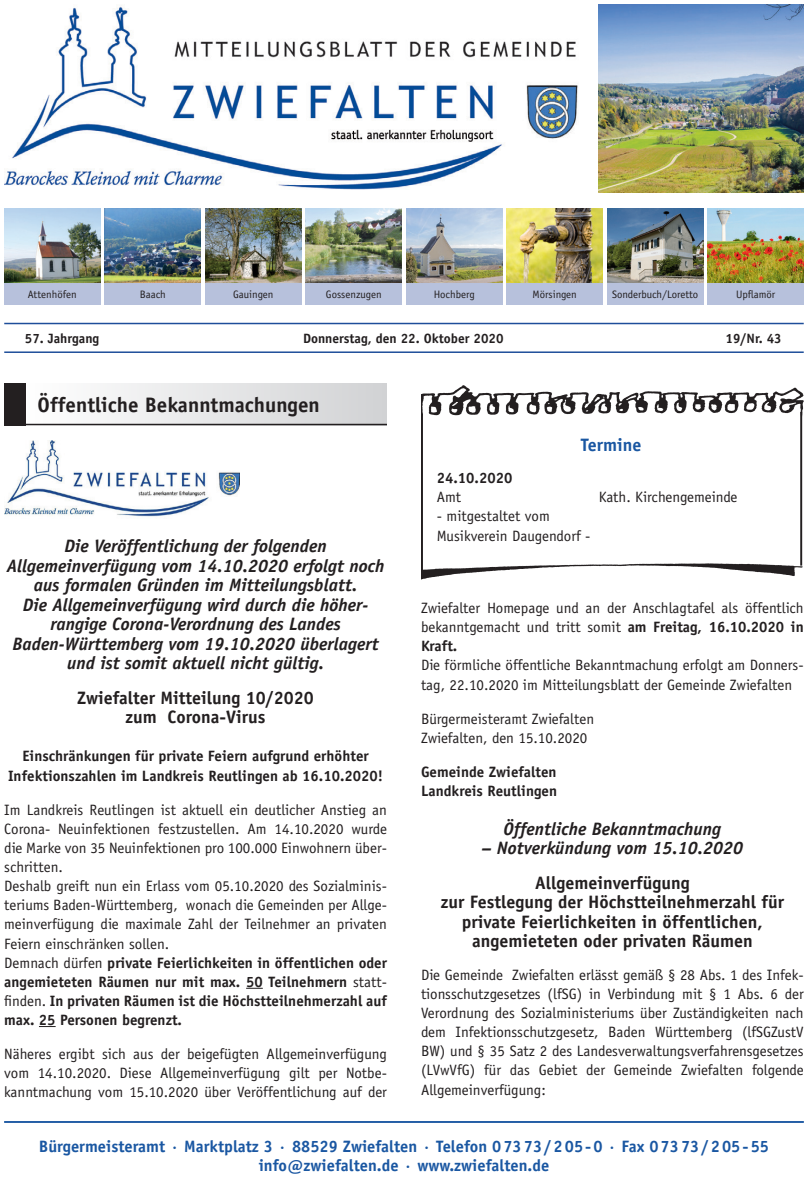
<style>
.page{position:relative;width:808px;height:1178px;background:#fff}
.page>*{position:absolute;margin:0;border:0;box-sizing:border-box;transform-origin:0 0}
.t1{font:700 21px "Officina Sans";color:#231f20}
.t2{font:italic 700 18px/19.5px "Officina Sans";color:#231f20;text-align:center}
.t3{font:700 18px/19.5px "Officina Sans";color:#231f20;text-align:center}
.t4{font:700 18px "Officina Sans";color:#1a57a2}
.t5{font:700 16.5px/19.5px "Officina Sans";color:#1a57a2;text-align:center}
.t6{font:15px/19px "Officina Sans";color:#231f20}
.t7{font:700 15px/19.2px "Officina Sans";color:#231f20;text-align:center}
.t8{font:700 13.5px "Officina Sans";color:#231f20}
.t9{font:10.8px "Officina Sans";color:#231f20}
.s1{font-weight:700}
</style>
<div class="page">
<hr style="left:421px;top:414px;width:2px;height:158px;background:#231f20">
<hr style="left:800px;top:412px;width:2px;height:154px;background:#231f20">
<img style="left:421px;top:385px;width:383px;height:32px">
<img style="left:421px;top:563px;width:381px;height:17px">
<hr style="left:4px;top:1121px;width:800px;height:2px;background:#1a57a2">
<svg style="left:246px;top:988px;width:17px;height:1px"></svg>
<svg style="left:39px;top:1026px;width:17px;height:1px"></svg>
<svg style="left:26px;top:383px;width:361px;height:41px"></svg>
<div style="left:4px;top:383px;width:22px;height:42px;background:#231f20"></div>
<hr style="left:4px;top:424px;width:383px;height:1px;background:#231f20">
<img style="left:4px;top:441px;width:235px;height:76px">
<div style="left:4px;top:324px;width:800px;height:29px;background:#fff;border:2px solid #fff"></div>
<img style="left:4px;top:6px;width:574px;height:184px">
<img style="left:4px;top:208px;width:96px;height:75px">
<img style="left:105px;top:208px;width:96px;height:75px">
<img style="left:205px;top:208px;width:96px;height:75px">
<img style="left:306px;top:208px;width:96px;height:75px">
<img style="left:406px;top:208px;width:96px;height:75px">
<img style="left:507px;top:208px;width:96px;height:75px">
<img style="left:607px;top:208px;width:96px;height:75px">
<img style="left:708px;top:208px;width:96px;height:75px">
<div style="left:4px;top:283px;width:96px;height:21px;background:#b7c1dc"></div>
<div style="left:205px;top:283px;width:96px;height:21px;background:#b7c1dc"></div>
<div style="left:306px;top:283px;width:96px;height:21px;background:#b7c1dc"></div>
<div style="left:607px;top:283px;width:96px;height:21px;background:#b7c1dc"></div>
<div style="left:708px;top:283px;width:96px;height:21px;background:#b7c1dc"></div>
<div style="left:507px;top:283px;width:96px;height:21px;background:#b7c1dc"></div>
<div style="left:406px;top:283px;width:96px;height:21px;background:#b7c1dc"></div>
<div style="left:105px;top:283px;width:96px;height:21px;background:#b7c1dc"></div>
<hr style="left:4px;top:323px;width:800px;height:1px;background:#1e4e9a">
<hr style="left:4px;top:351px;width:800px;height:2px;background:#1e4e9a">
<img style="left:598px;top:4px;width:206px;height:188px">
<p class="t9" style="left:28px;top:288px;width:50px">Attenhöfen</p>
<p class="t9" style="left:140px;top:288px;width:28px">Baach</p>
<p class="t9" style="left:233px;top:288px;width:42px">Gauingen</p>
<p class="t9" style="left:326px;top:288px;width:57px">Gossenzugen</p>
<p class="t9" style="left:434px;top:288px;width:42px">Hochberg</p>
<p class="t9" style="left:532px;top:288px;width:46px">Mörsingen</p>
<p class="t9" style="left:612px;top:288px;width:88px">Sonderbuch/Loretto</p>
<p class="t9" style="left:736px;top:288px;width:41px">Upflamör</p>
<p class="t8" style="left:25px;top:330px;width:76px">57. Jahrgang</p>
<p class="t8" style="left:303px;top:330px;width:202px">Donnerstag, den 22. Oktober 2020</p>
<p class="t8" style="left:725px;top:330px;width:58px">19/Nr. 43</p>
<h1 class="t1" style="left:38px;top:392px;width:284px">Öffentliche Bekanntmachungen</h1>
<p class="t2" style="left:7px;top:536px;width:379px">Die Veröffentlichung der folgenden Allgemeinverfügung vom 14.10.2020 erfolgt noch aus formalen Gründen im Mitteilungsblatt.<br>Die Allgemeinverfügung wird durch die höher&shy;rangige Corona-Verordnung des Landes Baden-Württemberg vom 19.10.2020 überlagert und ist somit aktuell nicht gültig.</p>
<p class="t3" style="left:77px;top:687px;width:238px">Zwiefalter Mitteilung 10/2020 zum Corona-Virus</p>
<p class="t7" style="left:8px;top:746px;width:377px">Einschränkungen für private Feiern aufgrund erhöhter<br>Infektionszahlen im Landkreis Reutlingen ab 16.10.2020!</p>
<p class="t6" style="left:4px;top:800px;width:384px">Im Landkreis Reutlingen ist aktuell ein deutlicher Anstieg an Corona- Neuinfektionen festzustellen. Am 14.10.2020 wurde die Marke von 35 Neuinfektionen pro 100.000 Einwohnern über&shy;schritten.<br>Deshalb greift nun ein Erlass vom 05.10.2020 des Sozialminis&shy;teriums Baden-Württemberg, wonach die Gemeinden per Allge&shy;meinverfügung die maximale Zahl der Teilnehmer an privaten Feiern einschränken sollen.<br>Demnach dürfen <span class="s1">private Feierlichkeiten in öffentlichen oder angemieteten Räumen nur mit max. 50 Teilnehmern</span> statt&shy;finden. <span class="s1">In privaten Räumen ist die Höchstteilnehmerzahl auf max. 25 Personen begrenzt.</span></p>
<p class="t6" style="left:4px;top:1044px;width:384px;text-align:justify">Näheres ergibt sich aus der beigefügten Allgemeinverfügung vom 14.10.2020. Diese Allgemeinverfügung gilt per Notbe&shy;kanntmachung vom 15.10.2020 über Veröffentlichung auf der</p>
<p class="t4" style="left:581px;top:433px;width:62px">Termine</p>
<p class="t7" style="left:437px;top:468px;width:77px">24.10.2020</p>
<p class="t6" style="left:437px;top:488px;width:26px">Amt</p>
<p class="t6" style="left:599px;top:488px;width:140px">Kath. Kirchengemeinde</p>
<p class="t6" style="left:437px;top:507px;width:155px">- mitgestaltet vom<br>Musikverein Daugendorf -</p>
<p class="t6" style="left:421px;top:598px;width:384px;text-align:justify">Zwiefalter Homepage und an der Anschlagtafel als öffentlich bekanntgemacht und tritt somit <span class="s1">am Freitag, 16.10.2020 in Kraft.</span></p>
<p class="t6" style="left:421px;top:656px;width:384px">Die förmliche öffentliche Bekanntmachung erfolgt am Donners&shy;tag, 22.10.2020 im Mitteilungsblatt der Gemeinde Zwiefalten</p>
<p class="t6" style="left:421px;top:709px;width:175px">Bürgermeisteramt Zwiefalten<br>Zwiefalten, den 15.10.2020</p>
<p class="t7" style="left:421px;top:762px;width:138px;text-align:left">Gemeinde Zwiefalten<br>Landkreis Reutlingen</p>
<p class="t2" style="left:503px;top:819px;width:219px">Öffentliche Bekanntmachung</p>
<p class="t2" style="left:482px;top:838px;width:263px">– Notverkündung vom 15.10.2020</p>
<p class="t3" style="left:441px;top:872px;width:345px">Allgemeinverfügung<br>zur Festlegung der Höchstteilnehmerzahl für private Feierlichkeiten in öffentlichen, angemieteten oder privaten Räumen</p>
<p class="t6" style="left:421px;top:965px;width:384px;text-align:justify">Die Gemeinde Zwiefalten erlässt gemäß § 28 Abs. 1 des Infek&shy;tionsschutzgesetzes (lfSG) in Verbindung mit § 1 Abs. 6 der Verordnung des Sozialministeriums über Zuständigkeiten nach dem Infektionsschutzgesetz, Baden Württemberg (lfSGZustV BW) und § 35 Satz 2 des Landesverwaltungsverfahrensgesetzes (LVwVfG) für das Gebiet der Gemeinde Zwiefalten folgende Allgemeinverfügung:</p>
<p class="t5" style="left:39px;top:1136px;width:731px">Bürgermeisteramt · Marktplatz 3 · 88529 Zwiefalten · Telefon 07373/205-0 · Fax 07373/205-55 info@zwiefalten.de · www.zwiefalten.de</p>
</div>
